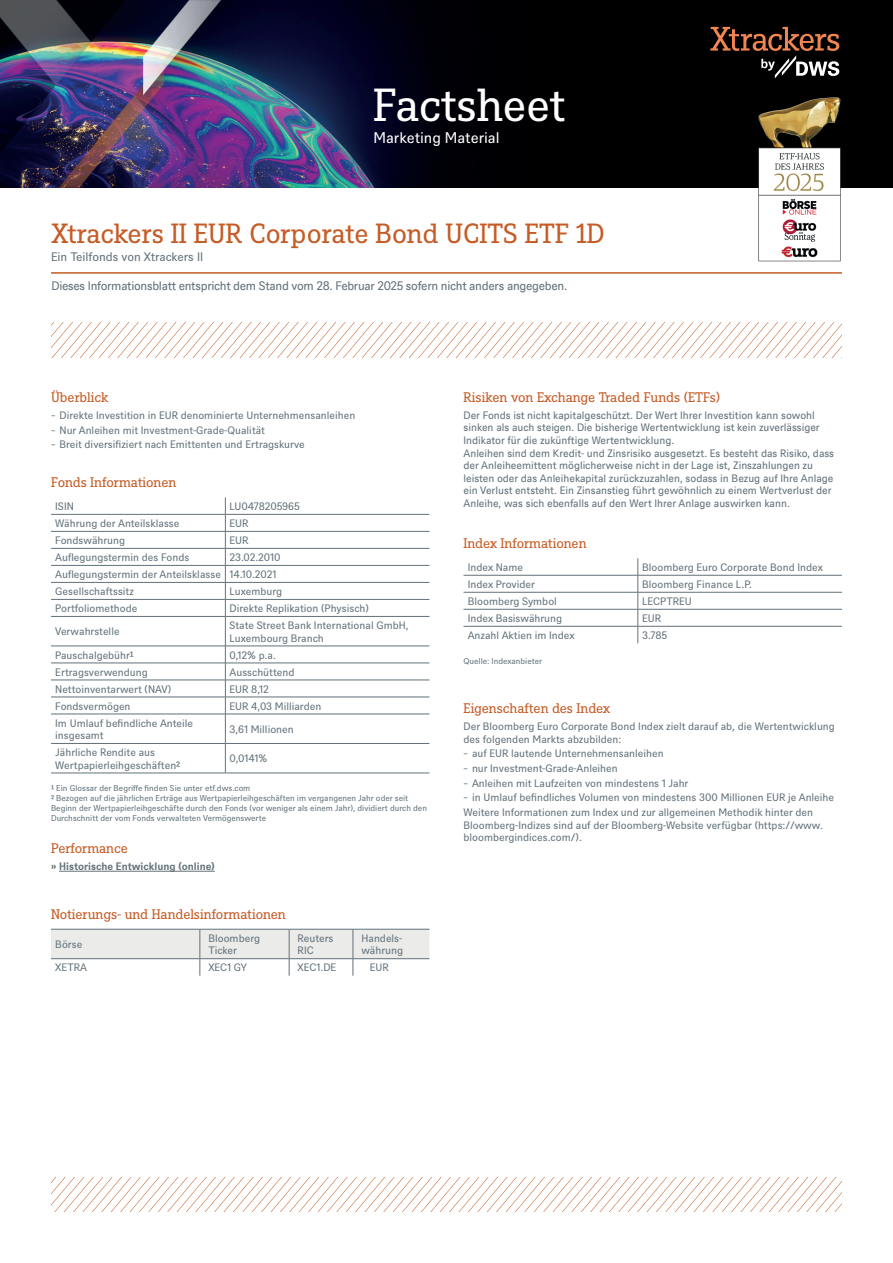
<style>
.page{position:relative;width:893px;height:1263px;background:#fff}
.page>*{position:absolute;margin:0;border:0;box-sizing:border-box;transform-origin:0 0}
.t1{font:45px "DWS Slab";letter-spacing:-.01em;color:#fff}
.t2{font:27px "DWS Slab";color:#c55c26}
.t3{font:15px "DWS Sans";color:#fff}
.t4{font:13.5px "DWS Slab";letter-spacing:-.01em;color:#c55c26}
.t5{font:12px "DWS Sans TT";letter-spacing:-.025em;color:#627179}
.t6{font:12px "DWS Sans";color:#627179}
.t7{font:10.5px/12.6px "DWS Sans";color:#627179}
.t8{font:10.5px/12.6px "DWS Sans TT";letter-spacing:-.005em;color:#627179}
.t9{font:700 10.5px "DWS Sans";color:#627179}
.t10{font:8.25px/9.9px "DWS Sans";color:#627179}
</style>
<div class="page">
<hr style="left:59px;top:871px;width:156px;height:1px;background:#627179">
<hr style="left:51px;top:514px;width:174px;height:1px;background:#627179">
<hr style="left:225px;top:514px;width:204px;height:1px;background:#627179">
<hr style="left:51px;top:531px;width:174px;height:1px;background:#627179">
<hr style="left:225px;top:531px;width:204px;height:1px;background:#627179">
<hr style="left:51px;top:548px;width:174px;height:1px;background:#627179">
<hr style="left:225px;top:548px;width:204px;height:1px;background:#627179">
<hr style="left:51px;top:565px;width:174px;height:1px;background:#627179">
<hr style="left:225px;top:565px;width:204px;height:1px;background:#627179">
<hr style="left:51px;top:582px;width:174px;height:1px;background:#627179">
<hr style="left:225px;top:582px;width:204px;height:1px;background:#627179">
<hr style="left:51px;top:599px;width:174px;height:1px;background:#627179">
<hr style="left:225px;top:599px;width:204px;height:1px;background:#627179">
<hr style="left:51px;top:616px;width:174px;height:1px;background:#627179">
<hr style="left:225px;top:616px;width:204px;height:1px;background:#627179">
<hr style="left:51px;top:646px;width:174px;height:1px;background:#627179">
<hr style="left:225px;top:646px;width:204px;height:1px;background:#627179">
<hr style="left:51px;top:663px;width:174px;height:1px;background:#627179">
<hr style="left:225px;top:663px;width:204px;height:1px;background:#627179">
<hr style="left:51px;top:680px;width:174px;height:1px;background:#627179">
<hr style="left:51px;top:697px;width:174px;height:1px;background:#627179">
<hr style="left:51px;top:714px;width:174px;height:1px;background:#627179">
<hr style="left:51px;top:743px;width:174px;height:1px;background:#627179">
<hr style="left:51px;top:773px;width:174px;height:1px;background:#627179">
<hr style="left:225px;top:773px;width:204px;height:1px;background:#627179">
<hr style="left:225px;top:680px;width:204px;height:1px;background:#627179">
<hr style="left:225px;top:697px;width:204px;height:1px;background:#627179">
<hr style="left:225px;top:714px;width:204px;height:1px;background:#627179">
<hr style="left:225px;top:743px;width:204px;height:1px;background:#627179">
<svg style="left:225px;top:497px;width:1px;height:276px"></svg>
<svg style="left:51px;top:929px;width:378px;height:47px"></svg>
<hr style="left:463px;top:575px;width:175px;height:1px;background:#627179">
<hr style="left:638px;top:575px;width:204px;height:1px;background:#627179">
<hr style="left:463px;top:592px;width:175px;height:1px;background:#627179">
<hr style="left:638px;top:592px;width:204px;height:1px;background:#627179">
<hr style="left:463px;top:609px;width:175px;height:1px;background:#627179">
<hr style="left:638px;top:609px;width:204px;height:1px;background:#627179">
<hr style="left:463px;top:626px;width:175px;height:1px;background:#627179">
<hr style="left:638px;top:626px;width:204px;height:1px;background:#627179">
<svg style="left:638px;top:558px;width:1px;height:85px"></svg>
<hr style="left:51px;top:272px;width:791px;height:2px;background:#c55c26">
<svg style="left:52px;top:322px;width:790px;height:35px"></svg>
<img style="left:0;top:0;width:893px;height:188px">
<svg style="left:710px;top:27px;width:129px;height:51px;background:#3a2921"></svg>
<svg style="left:51px;top:1177px;width:791px;height:35px"></svg>
<img style="left:757px;top:96px;width:85px;height:166px">
<h1 class="t1" style="left:373px;top:74px;width:193px">Factsheet</h1>
<h3 class="t3" style="left:373px;top:127px;width:128px">Marketing Material</h3>
<h2 class="t2" style="left:51px;top:215px;width:555px">Xtrackers II EUR Corporate Bond UCITS ETF 1D</h2>
<p class="t6" style="left:51px;top:249px;width:154px">Ein Teilfonds von Xtrackers II</p>
<p class="t5" style="left:51px;top:278px;width:517px">Dieses Informationsblatt entspricht dem Stand vom 28. Februar 2025 sofern nicht anders angegeben.</p>
<p class="t4" style="left:51px;top:388px;width:59px">Überblick</p>
<p class="t7" style="left:51px;top:407px;width:306px;line-height:14.7px">̵ Direkte Investition in EUR denominierte Unternehmensanleihen ̵ Nur Anleihen mit Investment-Grade-Qualität<br>̵ Breit diversifiziert nach Emittenten und Ertragskurve</p>
<p class="t4" style="left:51px;top:473px;width:127px">Fonds Informationen</p>
<p class="t7" style="left:55px;top:499px;width:20px">ISIN</p>
<p class="t7" style="left:230px;top:499px;width:72px">LU0478205965</p>
<p class="t7" style="left:55px;top:516px;width:126px">Währung der Anteilsklasse</p>
<p class="t7" style="left:230px;top:516px;width:20px">EUR</p>
<p class="t7" style="left:55px;top:533px;width:71px">Fondswährung</p>
<p class="t7" style="left:230px;top:533px;width:20px">EUR</p>
<p class="t7" style="left:55px;top:550px;width:136px">Auflegungstermin des Fonds</p>
<p class="t7" style="left:55px;top:548px;width:227px;line-height:17px;text-indent:174px">23.02.2010<br>Auflegungstermin der Anteilsklasse 14.10.2021<br>Gesellschaftssitz</p>
<p class="t7" style="left:230px;top:584px;width:54px">Luxemburg</p>
<p class="t7" style="left:55px;top:601px;width:84px">Portfoliomethode</p>
<p class="t7" style="left:230px;top:601px;width:141px">Direkte Replikation (Physisch)</p>
<p class="t7" style="left:55px;top:625px;width:66px">Verwahrstelle</p>
<p class="t7" style="left:230px;top:618px;width:181px">State Street Bank International GmbH,<br>Luxembourg Branch</p>
<p class="t7" style="left:55px;top:648px;width:80px">Pauschalgebühr¹</p>
<p class="t7" style="left:230px;top:648px;width:48px">0,12% p.a.</p>
<p class="t7" style="left:55px;top:665px;width:94px">Ertragsverwendung</p>
<p class="t7" style="left:230px;top:665px;width:66px">Ausschüttend</p>
<p class="t7" style="left:55px;top:682px;width:117px">Nettoinventarwert (NAV)</p>
<p class="t7" style="left:230px;top:682px;width:41px">EUR 8,12</p>
<p class="t7" style="left:55px;top:699px;width:77px">Fondsvermögen</p>
<p class="t7" style="left:230px;top:699px;width:93px">EUR 4,03 Milliarden</p>
<p class="t7" style="left:55px;top:716px;width:139px">Im Umlauf befindliche Anteile insgesamt</p>
<p class="t7" style="left:230px;top:722px;width:66px">3,61 Millionen</p>
<p class="t7" style="left:55px;top:745px;width:127px">Jährliche Rendite aus<br>Wertpapierleihgeschäften²</p>
<p class="t7" style="left:230px;top:752px;width:39px">0,0141%</p>
<p class="t10" style="left:51px;top:783px;width:377px">¹ Ein Glossar der Begriffe finden Sie unter etf.dws.com<br>² Bezogen auf die jährlichen Erträge aus Wertpapierleihgeschäften im vergangenen Jahr oder seit Beginn der Wertpapierleihgeschäfte durch den Fonds (vor weniger als einem Jahr), dividiert durch den Durchschnitt der vom Fonds verwalteten Vermögenswerte</p>
<p class="t4" style="left:51px;top:839px;width:78px">Performance</p>
<p class="t9" style="left:51px;top:859px;width:165px">» Historische Entwicklung (online)</p>
<p class="t4" style="left:51px;top:905px;width:236px">Notierungs- und Handelsinformationen</p>
<p class="t7" style="left:55px;top:937px;width:29px">Börse</p>
<p class="t7" style="left:208px;top:931px;width:53px">Bloomberg<br>Ticker</p>
<p class="t7" style="left:298px;top:931px;width:37px">Reuters<br>RIC</p>
<p class="t7" style="left:361px;top:931px;width:43px">Handels&shy;währung</p>
<p class="t7" style="left:55px;top:961px;width:33px">XETRA</p>
<p class="t7" style="left:208px;top:961px;width:40px">XEC1 GY</p>
<p class="t7" style="left:298px;top:961px;width:40px">XEC1.DE</p>
<p class="t7" style="left:370px;top:961px;width:20px">EUR</p>
<p class="t4" style="left:463px;top:388px;width:258px">Risiken von Exchange Traded Funds (ETFs)</p>
<p class="t8" style="left:463px;top:408px;width:372px">Der Fonds ist nicht kapitalgeschützt. Der Wert Ihrer Investition kann sowohl sinken als auch steigen. Die bisherige Wertentwicklung ist kein zuverlässiger Indikator für die zukünftige Wertentwicklung.<br>Anleihen sind dem Kredit- und Zinsrisiko ausgesetzt. Es besteht das Risiko, dass der Anleiheemittent möglicherweise nicht in der Lage ist, Zinszahlungen zu leisten oder das Anleihekapital zurückzuzahlen, sodass in Bezug auf Ihre Anlage ein Verlust entsteht. Ein Zinsanstieg führt gewöhnlich zu einem Wertverlust der Anleihe, was sich ebenfalls auf den Wert Ihrer Anlage auswirken kann.</p>
<p class="t4" style="left:463px;top:534px;width:125px">Index Informationen</p>
<p class="t7" style="left:468px;top:560px;width:57px">Index Name</p>
<p class="t7" style="left:642px;top:560px;width:182px">Bloomberg Euro Corporate Bond Index</p>
<p class="t7" style="left:468px;top:577px;width:69px">Index Provider</p>
<p class="t7" style="left:642px;top:577px;width:112px">Bloomberg Finance L.P.</p>
<p class="t7" style="left:468px;top:594px;width:91px">Bloomberg Symbol</p>
<p class="t7" style="left:642px;top:594px;width:51px">LECPTREU</p>
<p class="t7" style="left:468px;top:611px;width:96px">Index Basiswährung</p>
<p class="t7" style="left:642px;top:611px;width:20px">EUR</p>
<p class="t7" style="left:468px;top:628px;width:108px">Anzahl Aktien im Index</p>
<p class="t7" style="left:642px;top:628px;width:27px">3.785</p>
<p class="t10" style="left:463px;top:656px;width:80px">Quelle: Indexanbieter</p>
<p class="t4" style="left:463px;top:699px;width:148px">Eigenschaften des Index</p>
<p class="t7" style="left:463px;top:719px;width:373px">Der Bloomberg Euro Corporate Bond Index zielt darauf ab, die Wertentwicklung des folgenden Markts abzubilden:</p>
<p class="t7" style="left:463px;top:745px;width:372px;line-height:14.7px">̵ auf EUR lautende Unternehmensanleihen<br>̵ nur Investment-Grade-Anleihen<br>̵ Anleihen mit Laufzeiten von mindestens 1 Jahr<br>̵ in Umlauf befindliches Volumen von mindestens 300 Millionen EUR je Anleihe Weitere Informationen zum Index und zur allgemeinen Methodik hinter den</p>
<p class="t7" style="left:463px;top:818px;width:361px">Bloomberg-Indizes sind auf der Bloomberg-Website verfügbar (https://www. bloombergindices.com/).</p>
</div>
